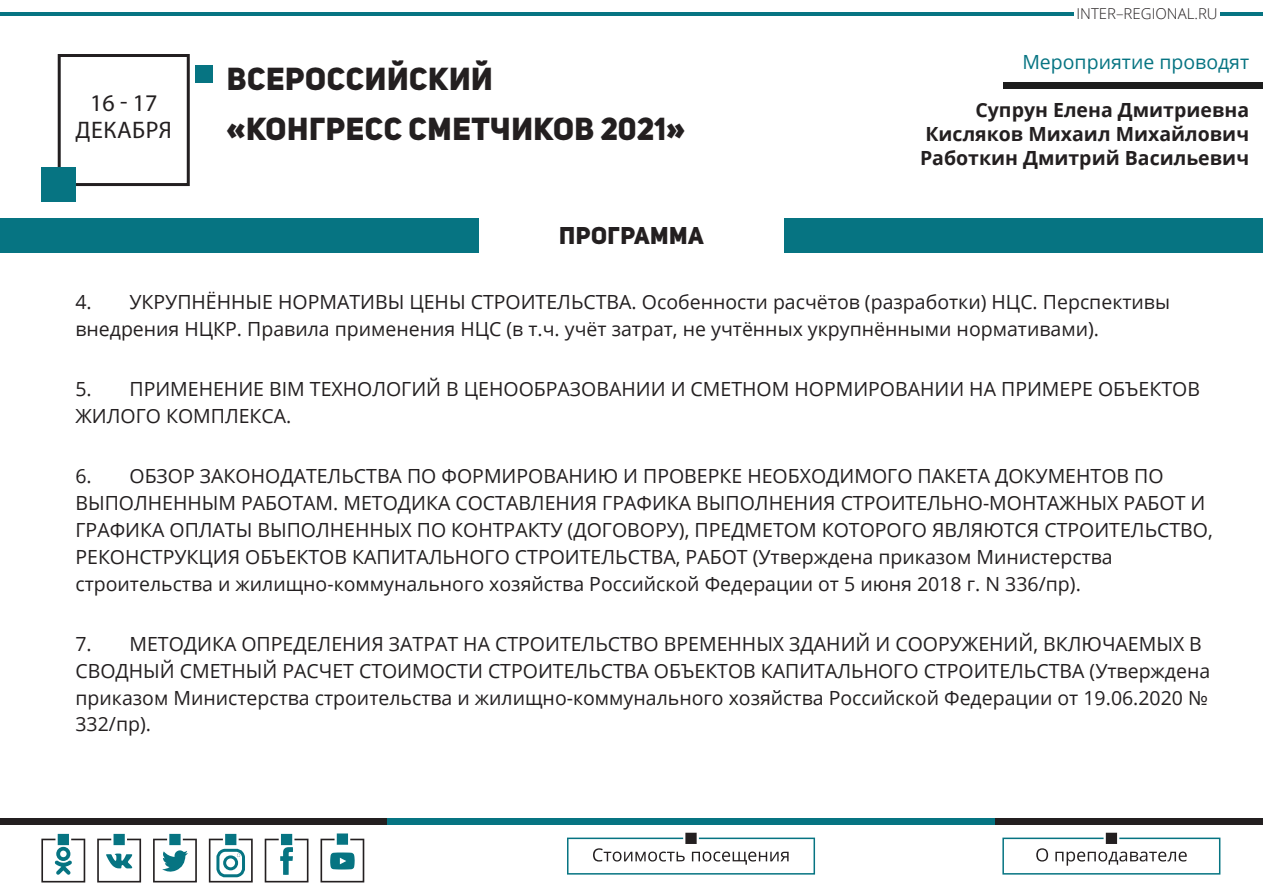
<style>
.page{position:relative;width:1263px;height:893px;background:#fff}
.page>*{position:absolute;margin:0;border:0;box-sizing:border-box;transform-origin:0 0}
.Стиль_абзаца_2{font:31.5px "Uni Sans Heavy CAPS";letter-spacing:.02em;color:#231f20}
.Стиль_абзаца_2-2{font:24px "Myriad Pro";letter-spacing:.02em;color:#231f20}
.Стиль_абзаца_2-3{font:24px "Uni Sans Heavy CAPS";letter-spacing:.02em;color:#231f20}
.Стиль_абзаца_2-4{font:19.5px/26.8px "Open Sans";color:#231f20}
.Стиль_абзаца_2-5{font:700 19.5px "Open Sans";color:#231f20}
.Стиль_абзаца_2-6{font:19.5px "Open Sans";color:#067482}
.t1{font:300 15px "Open Sans";color:#231f20}
</style>
<div class="page">
<div style="left:0;top:818px;width:387px;height:7px;background:#231f20"></div>
<div style="left:995px;top:818px;width:268px;height:7px;background:#231f20"></div>
<div style="left:387px;top:818px;width:608px;height:7px;background:#067482"></div>
<svg style="left:567px;top:832px;width:248px;height:43px"></svg>
<svg style="left:41px;top:833px;width:44px;height:49px"></svg>
<svg style="left:97px;top:833px;width:44px;height:49px"></svg>
<svg style="left:153px;top:833px;width:44px;height:49px"></svg>
<svg style="left:265px;top:833px;width:43px;height:49px"></svg>
<svg style="left:320px;top:833px;width:44px;height:49px"></svg>
<hr style="left:0;top:12px;width:387px;height:4px;background:#067482">
<hr style="left:1220px;top:12px;width:43px;height:4px;background:#067482">
<hr style="left:387px;top:12px;width:687px;height:4px;background:#067482">
<svg style="left:1036px;top:848px;width:12px;height:13px"></svg>
<div style="left:1002px;top:838px;width:218px;height:37px;border:2px solid #067482"></div>
<svg style="left:1055px;top:832px;width:132px;height:34px"></svg>
<svg style="left:209px;top:833px;width:44px;height:49px"></svg>
<div style="left:58px;top:54px;width:132px;height:132px;border:3px solid #231f20"></div>
<div style="left:0;top:219px;width:1263px;height:34px;background:#067482"></div>
<div style="left:479px;top:211px;width:304px;height:51px;background:#fff"></div>
<div style="left:41px;top:168px;width:34px;height:34px;background:#067482"></div>
<div style="left:196px;top:65px;width:17px;height:17px;background:#067482"></div>
<div style="left:1003px;top:82px;width:260px;height:7px;background:#1c1c1c"></div>
<p class="Стиль_абзаца_2-2" style="left:90px;top:88px;width:69px">16 - 17</p>
<p class="Стиль_абзаца_2-2" style="left:76px;top:115px;width:98px">ДЕКАБРЯ</p>
<p class="Стиль_абзаца_2" style="left:227px;top:59px;width:268px">ВСЕРОССИЙСКИЙ</p>
<p class="Стиль_абзаца_2" style="left:226px;top:108px;width:460px">«КОНГРЕСС СМЕТЧИКОВ 2021»</p>
<p class="Стиль_абзаца_2-3" style="left:559px;top:220px;width:146px">ПРОГРАММА</p>
<p class="t1" style="left:1076px;top:3px;width:143px">INTER–REGIONAL.RU</p>
<p class="Стиль_абзаца_2-6" style="left:1022px;top:48px;width:228px">Мероприятие проводят</p>
<p class="Стиль_абзаца_2-5" style="left:975px;top:96px;width:275px">Супрун Елена Дмитриевна</p>
<p class="Стиль_абзаца_2-5" style="left:925px;top:120px;width:325px">Кисляков Михаил Михайлович</p>
<p class="Стиль_абзаца_2-5" style="left:920px;top:144px;width:331px">Работкин Дмитрий Васильевич</p>
<p class="Стиль_абзаца_2-4" style="left:75px;top:288px;width:1096px">4. УКРУПНЁННЫЕ НОРМАТИВЫ ЦЕНЫ СТРОИТЕЛЬСТВА. Особенности расчётов (разработки) НЦС. Перспективы внедрения НЦКР. Правила применения НЦС (в т.ч. учёт затрат, не учтённых укрупнёнными нормативами).</p>
<p class="Стиль_абзаца_2-4" style="left:75px;top:375px;width:1126px">5. ПРИМЕНЕНИЕ BIM ТЕХНОЛОГИЙ В ЦЕНООБРАЗОВАНИИ И СМЕТНОМ НОРМИРОВАНИИ НА ПРИМЕРЕ ОБЪЕКТОВ<br>ЖИЛОГО КОМПЛЕКСА.</p>
<p class="Стиль_абзаца_2-4" style="left:75px;top:462px;width:1139px">6. ОБЗОР ЗАКОНОДАТЕЛЬСТВА ПО ФОРМИРОВАНИЮ И ПРОВЕРКЕ НЕОБХОДИМОГО ПАКЕТА ДОКУМЕНТОВ ПО ВЫПОЛНЕННЫМ РАБОТАМ. МЕТОДИКА СОСТАВЛЕНИЯ ГРАФИКА ВЫПОЛНЕНИЯ СТРОИТЕЛЬНО-МОНТАЖНЫХ РАБОТ И ГРАФИКА ОПЛАТЫ ВЫПОЛНЕННЫХ ПО КОНТРАКТУ (ДОГОВОРУ), ПРЕДМЕТОМ КОТОРОГО ЯВЛЯЮТСЯ СТРОИТЕЛЬСТВО, РЕКОНСТРУКЦИЯ ОБЪЕКТОВ КАПИТАЛЬНОГО СТРОИТЕЛЬСТВА, РАБОТ (Утверждена приказом Министерства строительства и жилищно-коммунального хозяйства Российской Федерации от 5 июня 2018 г. N 336/пр).</p>
<p class="Стиль_абзаца_2-4" style="left:75px;top:630px;width:1136px">7. МЕТОДИКА ОПРЕДЕЛЕНИЯ ЗАТРАТ НА СТРОИТЕЛЬСТВО ВРЕМЕННЫХ ЗДАНИЙ И СООРУЖЕНИЙ, ВКЛЮЧАЕМЫХ В СВОДНЫЙ СМЕТНЫЙ РАСЧЕТ СТОИМОСТИ СТРОИТЕЛЬСТВА ОБЪЕКТОВ КАПИТАЛЬНОГО СТРОИТЕЛЬСТВА (Утверждена приказом Министерства строительства и жилищно-коммунального хозяйства Российской Федерации от 19.06.2020 № 332/пр).</p>
</div>
